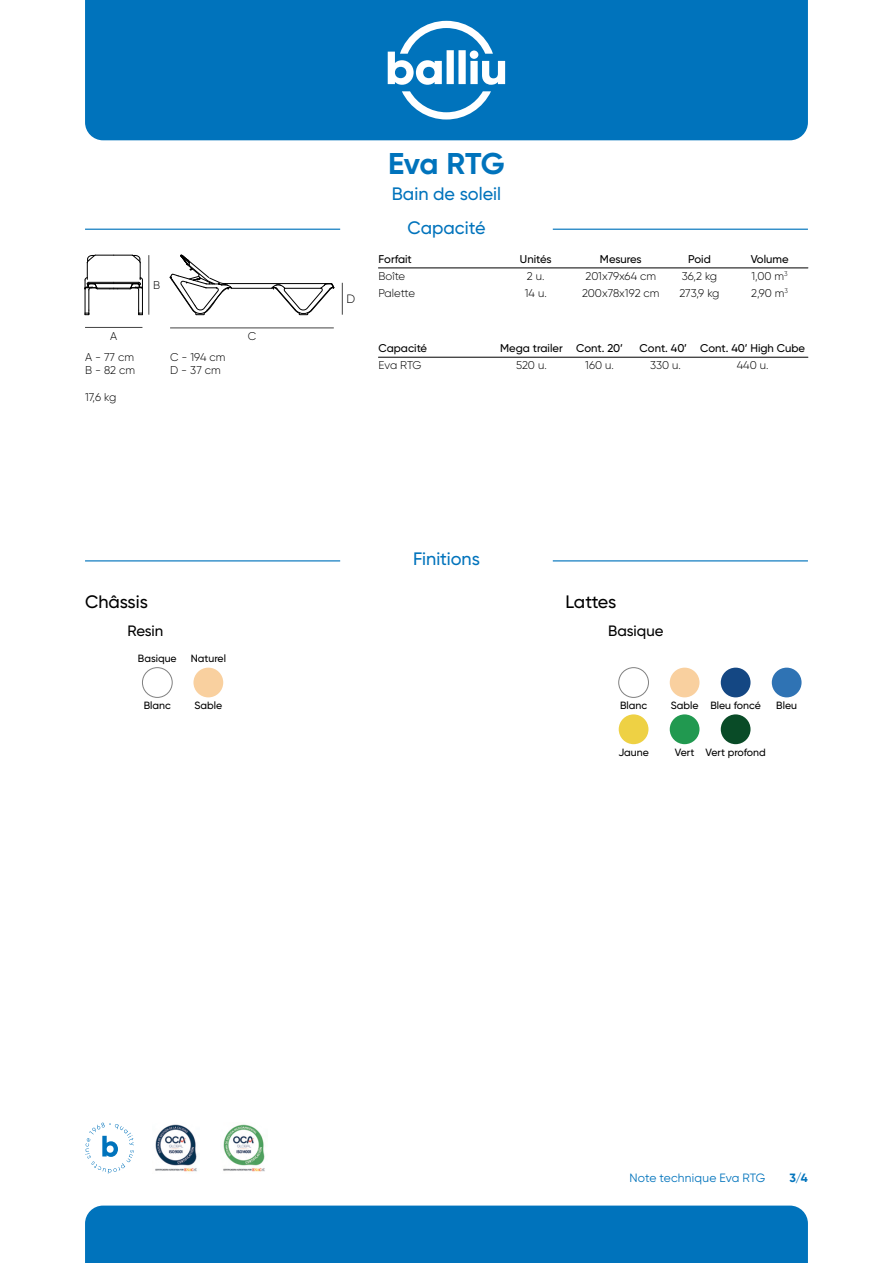
<style>
.page{position:relative;width:893px;height:1263px;background:#fff}
.page>*{position:absolute;margin:0;border:0;box-sizing:border-box;transform-origin:0 0}
.t1{font:700 30px "Gilroy";letter-spacing:-.015em;color:#0073bc}
.t2{font:500 18px/33.6px "Gilroy";color:#0073bc;text-align:center}
.t3{font:500 18px "Gilroy";letter-spacing:-.005em;color:#000}
.t4{font:500 15px "Gilroy";color:#000}
.t5{font:12px "Gilroy";letter-spacing:.015em;color:#0073bc}
.t6{font:700 12px "Gilroy";color:#0073bc}
.t7{font:300 12px "Gilroy";color:#000}
.t8{font:300 11.25px/13.5px "Gilroy";color:#000}
.t9{font:500 11.25px "Gilroy";color:#000}
.t10{font:500 10.5px "Gilroy";color:#000}
</style>
<div class="page">
<hr style="left:170px;top:327px;width:164px;height:1px;background:#434343">
<hr style="left:85px;top:327px;width:57px;height:1px;background:#434343">
<hr style="left:148px;top:255px;width:1px;height:60px;background:#434343">
<hr style="left:342px;top:283px;width:1px;height:32px;background:#434343">
<svg style="left:85px;top:255px;width:58px;height:60px"></svg>
<hr style="left:225px;top:283px;width:101px;height:1px;background:#000">
<hr style="left:232px;top:288px;width:40px;height:1px;background:#000">
<svg style="left:271px;top:283px;width:64px;height:32px"></svg>
<svg style="left:169px;top:255px;width:63px;height:60px"></svg>
<div style="left:721px;top:668px;width:29px;height:29px;background:#144783;border-radius:50%"></div>
<div style="left:772px;top:668px;width:29px;height:29px;background:#2f73b4;border-radius:50%"></div>
<div style="left:619px;top:714px;width:29px;height:30px;background:#eed144;border-radius:50%"></div>
<div style="left:670px;top:714px;width:29px;height:30px;background:#219950;border-radius:50%"></div>
<div style="left:721px;top:714px;width:29px;height:30px;background:#094b27;border-radius:50%"></div>
<div style="left:670px;top:668px;width:29px;height:29px;background:#f9d09f;border-radius:50%"></div>
<div style="left:618px;top:667px;width:31px;height:31px;border:1px solid #808080;border-radius:50%"></div>
<div style="left:85px;top:0;width:723px;height:140px;background:#0073bc"></div>
<svg style="left:388px;top:21px;width:117px;height:98px"></svg>
<hr style="left:553px;top:229px;width:255px;height:1px;background:#0073bc">
<hr style="left:85px;top:229px;width:255px;height:1px;background:#0073bc">
<hr style="left:378px;top:267px;width:430px;height:1px;background:#000">
<hr style="left:378px;top:357px;width:430px;height:1px;background:#000">
<div style="left:85px;top:1205px;width:723px;height:58px;background:#0073bc"></div>
<svg style="left:85px;top:1122px;width:49px;height:52px"></svg>
<img style="left:223px;top:1124px;width:42px;height:48px">
<img style="left:155px;top:1124px;width:42px;height:48px">
<div style="left:193px;top:668px;width:30px;height:29px;background:#f9d09f;border-radius:50%"></div>
<div style="left:142px;top:667px;width:30px;height:31px;border:1px solid #808080;border-radius:50%"></div>
<hr style="left:553px;top:560px;width:255px;height:1px;background:#0073bc">
<hr style="left:85px;top:560px;width:255px;height:1px;background:#0073bc">
<p class="t8" style="left:110px;top:329px;width:9px">A</p>
<p class="t8" style="left:85px;top:350px;width:51px">A - 77 cm<br>B - 82 cm</p>
<p class="t8" style="left:85px;top:390px;width:33px">17,6 kg</p>
<p class="t8" style="left:153px;top:278px;width:9px">B</p>
<p class="t8" style="left:170px;top:350px;width:57px">C - 194 cm<br>D - 37 cm</p>
<p class="t8" style="left:248px;top:329px;width:10px">C</p>
<h2 class="t3" style="left:85px;top:591px;width:64px">Châssis</h2>
<h3 class="t4" style="left:128px;top:621px;width:37px">Resin</h3>
<p class="t10" style="left:138px;top:652px;width:40px">Basique</p>
<p class="t10" style="left:191px;top:652px;width:37px">Naturel</p>
<p class="t10" style="left:144px;top:699px;width:29px">Blanc</p>
<p class="t10" style="left:194px;top:699px;width:29px">Sable</p>
<p class="t7" style="left:347px;top:291px;width:10px">D</p>
<h1 class="t1" style="left:388px;top:145px;width:118px">Eva RTG</h1>
<h2 class="t2" style="left:392px;top:177px;width:111px">Bain de soleil<br>Capacité</h2>
<p class="t9" style="left:378px;top:252px;width:35px">Forfait</p>
<p class="t9" style="left:520px;top:252px;width:33px">Unités</p>
<p class="t9" style="left:600px;top:252px;width:43px">Mesures</p>
<p class="t9" style="left:688px;top:252px;width:24px">Poid</p>
<p class="t9" style="left:751px;top:252px;width:40px">Volume</p>
<p class="t8" style="left:378px;top:267px;width:38px;line-height:17px">Boîte<br>Palette</p>
<p class="t8" style="left:527px;top:269px;width:19px">2 u.</p>
<p class="t8" style="left:586px;top:269px;width:72px">201x79x64 cm</p>
<p class="t8" style="left:682px;top:269px;width:37px">36,2 kg</p>
<p class="t8" style="left:751px;top:269px;width:38px">1,00 m<sup>3</sup></p>
<p class="t8" style="left:525px;top:286px;width:23px">14 u.</p>
<p class="t8" style="left:582px;top:286px;width:79px">200x78x192 cm</p>
<p class="t8" style="left:679px;top:286px;width:41px">273,9 kg</p>
<p class="t8" style="left:751px;top:286px;width:38px">2,90 m<sup>3</sup></p>
<p class="t9" style="left:378px;top:341px;width:50px">Capacité</p>
<p class="t9" style="left:500px;top:341px;width:124px">Mega trailer Cont. 20’</p>
<p class="t9" style="left:640px;top:341px;width:167px">Cont. 40’ Cont. 40’ High Cube</p>
<p class="t8" style="left:378px;top:358px;width:45px">Eva RTG</p>
<p class="t8" style="left:516px;top:358px;width:32px">520 u.</p>
<p class="t8" style="left:585px;top:358px;width:30px">160 u.</p>
<p class="t8" style="left:650px;top:358px;width:32px">330 u.</p>
<p class="t8" style="left:737px;top:358px;width:33px">440 u.</p>
<h2 class="t2" style="left:413px;top:542px;width:68px">Finitions</h2>
<h2 class="t3" style="left:566px;top:591px;width:52px">Lattes</h2>
<h3 class="t4" style="left:608px;top:621px;width:57px">Basique</h3>
<p class="t10" style="left:620px;top:699px;width:29px">Blanc</p>
<p class="t10" style="left:671px;top:699px;width:29px">Sable</p>
<p class="t10" style="left:710px;top:699px;width:52px">Bleu foncé</p>
<p class="t10" style="left:776px;top:699px;width:22px">Bleu</p>
<p class="t10" style="left:618px;top:746px;width:32px">Jaune</p>
<p class="t10" style="left:675px;top:746px;width:92px">Vert Vert profond</p>
<p class="t5" style="left:629px;top:1170px;width:137px">Note technique Eva RTG</p>
<p class="t6" style="left:789px;top:1170px;width:20px">3/4</p>
</div>
